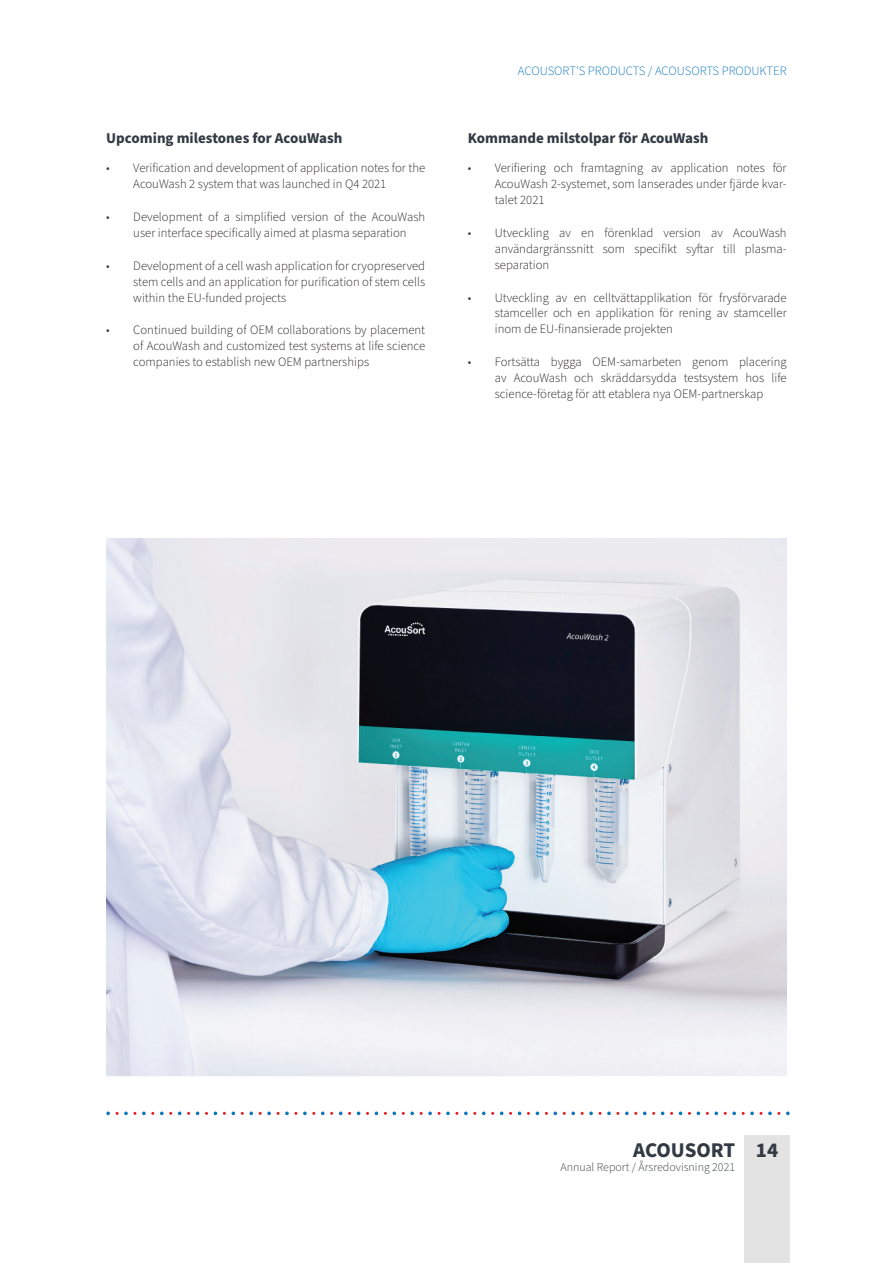
<style>
.page{position:relative;width:893px;height:1263px;background:#fff}
.page>*{position:absolute;margin:0;border:0;box-sizing:border-box;transform-origin:0 0}
.t1{font:700 21px "Source Sans Pro";letter-spacing:-.005em;color:#323a44}
.t2{font:700 15px "Source Sans Pro";color:#323a44}
.t3{font:300 12.75px/15.9px "Source Sans Pro";color:#231f20;text-align:justify}
.t4{font:300 12.75px "Source Sans Pro";color:#0d76bb}
.t5{font:300 12px "Source Sans Pro";color:#323a44}
.s1{color:#323a44}
</style>
<div class="page">
<svg style="left:106px;top:1111px;width:4px;height:4px"></svg>
<svg style="left:178px;top:1111px;width:3px;height:4px"></svg>
<svg style="left:196px;top:1111px;width:3px;height:4px"></svg>
<svg style="left:214px;top:1111px;width:3px;height:4px"></svg>
<svg style="left:232px;top:1111px;width:3px;height:4px"></svg>
<svg style="left:339px;top:1111px;width:3px;height:4px"></svg>
<svg style="left:357px;top:1111px;width:3px;height:4px"></svg>
<svg style="left:375px;top:1111px;width:3px;height:4px"></svg>
<svg style="left:500px;top:1111px;width:3px;height:4px"></svg>
<svg style="left:518px;top:1111px;width:3px;height:4px"></svg>
<svg style="left:536px;top:1111px;width:3px;height:4px"></svg>
<svg style="left:661px;top:1111px;width:3px;height:4px"></svg>
<svg style="left:679px;top:1111px;width:3px;height:4px"></svg>
<svg style="left:697px;top:1111px;width:3px;height:4px"></svg>
<svg style="left:786px;top:1111px;width:4px;height:4px"></svg>
<svg style="left:438px;top:1111px;width:20px;height:4px"></svg>
<svg style="left:420px;top:1111px;width:12px;height:4px"></svg>
<svg style="left:402px;top:1111px;width:12px;height:4px"></svg>
<svg style="left:384px;top:1111px;width:12px;height:4px"></svg>
<svg style="left:321px;top:1111px;width:12px;height:4px"></svg>
<svg style="left:259px;top:1111px;width:12px;height:4px"></svg>
<svg style="left:303px;top:1111px;width:12px;height:4px"></svg>
<svg style="left:241px;top:1111px;width:12px;height:4px"></svg>
<svg style="left:160px;top:1111px;width:12px;height:4px"></svg>
<svg style="left:142px;top:1111px;width:12px;height:4px"></svg>
<svg style="left:277px;top:1111px;width:20px;height:4px"></svg>
<svg style="left:116px;top:1111px;width:20px;height:4px"></svg>
<svg style="left:464px;top:1111px;width:12px;height:4px"></svg>
<svg style="left:482px;top:1111px;width:12px;height:4px"></svg>
<svg style="left:545px;top:1111px;width:12px;height:4px"></svg>
<svg style="left:563px;top:1111px;width:12px;height:4px"></svg>
<svg style="left:581px;top:1111px;width:12px;height:4px"></svg>
<svg style="left:607px;top:1111px;width:12px;height:4px"></svg>
<svg style="left:625px;top:1111px;width:12px;height:4px"></svg>
<svg style="left:643px;top:1111px;width:12px;height:4px"></svg>
<svg style="left:706px;top:1111px;width:12px;height:4px"></svg>
<svg style="left:724px;top:1111px;width:12px;height:4px"></svg>
<svg style="left:742px;top:1111px;width:20px;height:4px"></svg>
<svg style="left:768px;top:1111px;width:12px;height:4px"></svg>
<div style="left:744px;top:1135px;width:46px;height:128px;background:#e2e3e2"></div>
<img style="left:107px;top:539px;width:679px;height:538px">
<p class="t4" style="left:518px;top:62px;width:270px">ACOUSORT'S PRODUCTS / ACOUSORTS PRODUKTER</p>
<p class="t2" style="left:106px;top:127px;width:238px">Upcoming milestones for AcouWash</p>
<p class="t2" style="left:468px;top:127px;width:242px">Kommande milstolpar för AcouWash</p>
<p class="t3" style="left:133px;top:160px;width:293px;text-indent:-27px"><span class="s1">•</span> Verification and development of application notes for the<br>AcouWash 2 system that was launched in Q4 2021</p>
<p class="t3" style="left:133px;top:209px;width:293px;text-indent:-27px"><span class="s1">•</span> Development of a simplified version of the AcouWash user interface specifically aimed at plasma separation</p>
<p class="t3" style="left:133px;top:258px;width:293px;text-indent:-27px"><span class="s1">•</span> Development of a cell wash application for cryopreserved stem cells and an application for purification of stem cells within the EU-funded projects</p>
<p class="t3" style="left:133px;top:323px;width:293px;text-indent:-27px"><span class="s1">•</span> Continued building of OEM collaborations by placement of AcouWash and customized test systems at life science companies to establish new OEM partnerships</p>
<p class="t3" style="left:495px;top:160px;width:293px;text-indent:-27px"><span class="s1">•</span> Verifiering och framtagning av application notes för AcouWash 2-systemet, som lanserades under fjärde kvar&shy;talet 2021</p>
<p class="t3" style="left:495px;top:225px;width:293px;text-indent:-27px"><span class="s1">•</span> Utveckling av en förenklad version av AcouWash användargränssnitt som specifikt syftar till plasma&shy;separation</p>
<p class="t3" style="left:495px;top:290px;width:293px;text-indent:-27px"><span class="s1">•</span> Utveckling av en celltvättapplikation för frysförvarade stamceller och en applikation för rening av stamceller inom de EU-finansierade projekten</p>
<p class="t3" style="left:495px;top:354px;width:293px;text-indent:-27px"><span class="s1">•</span> Fortsätta bygga OEM-samarbeten genom placering av AcouWash och skräddarsydda testsystem hos life science-företag för att etablera nya OEM-partnerskap</p>
<h1 class="t1" style="left:633px;top:1136px;width:104px">ACOUSORT</h1>
<p class="t5" style="left:560px;top:1159px;width:176px">Annual Report / Årsredovisning 2021</p>
<h1 class="t1" style="left:756px;top:1136px;width:24px">14</h1>
</div>
